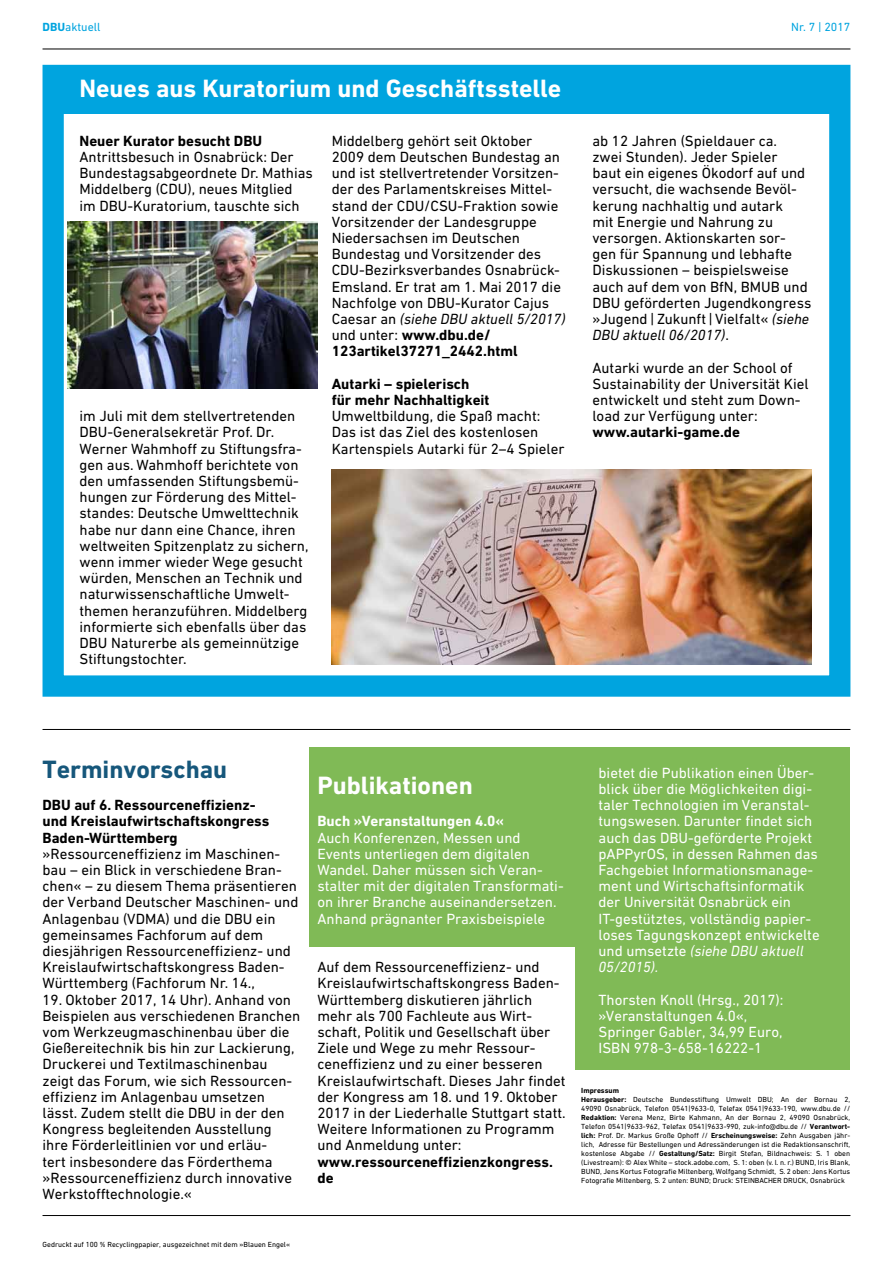
<style>
.page{position:relative;width:893px;height:1263px;background:#fff}
.page>*{position:absolute;margin:0;border:0;box-sizing:border-box;transform-origin:0 0}
.t1{font:700 25.5px "DIN Next W1 G";color:#fff}
.t2{font:700 25.5px "DIN Next W1 G";color:#16577b}
.t3{font:15px/16.2px "DIN Next W1 G";color:#000}
.t4{font:15px/16.2px "DIN Next W1 G";color:#fff}
.t5{font:700 15px/16.2px "DIN Next W1 G";color:#000}
.t6{font:700 15px "DIN Next W1 G";color:#fff}
.t7{font:12px "DIN Next W1 G";color:#00a4df}
.t8{font:7.5px/9px "DIN Next W1 G";color:#000}
.s1{font-weight:700}
.s2{font-style:italic}
</style>
<div class="page">
<hr style="left:43px;top:729px;width:807px;height:1px;background:#000">
<div style="left:51px;top:81px;width:786px;height:32px;background:#00a4df"></div>
<div style="left:575px;top:747px;width:275px;height:322px;background:#80ba56"></div>
<div style="left:309px;top:747px;width:272px;height:199px;background:#80ba56"></div>
<div style="left:43px;top:65px;width:807px;height:632px;border:21px solid #00a4df"></div>
<img style="left:68px;top:222px;width:249px;height:167px">
<img style="left:332px;top:470px;width:479px;height:194px">
<hr style="left:43px;top:49px;width:807px;height:1px;background:#000">
<hr style="left:43px;top:1215px;width:807px;height:1px;background:#000">
<p class="t7" style="left:43px;top:20px;width:60px"><span class="s1">DBU</span>aktuell</p>
<h1 class="t1" style="left:80px;top:74px;width:483px">Neues aus Kuratorium und Geschäftsstelle</h1>
<p class="t5" style="left:80px;top:133px;width:184px">Neuer Kurator besucht DBU</p>
<p class="t3" style="left:80px;top:149px;width:235px">Antrittsbesuch in Osnabrück: Der Bundestagsabgeordnete Dr. Mathias Middelberg (CDU), neues Mitglied<br>im DBU-Kuratorium, tauschte sich</p>
<p class="t3" style="left:80px;top:408px;width:230px">im Juli mit dem stellvertretenden<br>DBU-Generalsekretär Prof. Dr.<br>Werner Wahmhoff zu Stiftungsfra&shy;gen aus. Wahmhoff berichtete von den umfassenden Stiftungsbemü&shy;hungen zur Förderung des Mittel&shy;standes: Deutsche Umwelttechnik habe nur dann eine Chance, ihren weltweiten Spitzenplatz zu sichern, wenn immer wieder Wege gesucht würden, Menschen an Technik und naturwissenschaftliche Umwelt&shy;themen heranzuführen. Middelberg informierte sich ebenfalls über das<br>DBU Naturerbe als gemeinnützige<br>Stiftungstochter.</p>
<p class="t3" style="left:332px;top:132px;width:235px">Middelberg gehört seit Oktober<br>2009 dem Deutschen Bundestag an und ist stellvertretender Vorsitzen&shy;der des Parlamentskreises Mittel&shy;stand der CDU/CSU-Fraktion sowie<br>Vorsitzender der Landesgruppe<br>Niedersachsen im Deutschen<br>Bundestag und Vorsitzender des<br>CDU-Bezirksverbandes Osnabrück-<br>Emsland. Er trat am 1. Mai 2017 die<br>Nachfolge von DBU-Kurator Cajus<br>Caesar an <span class="s2">(siehe DBU aktuell 5/2017) </span>und unter: <span class="s1">www.dbu.de/<br>123artikel37271_2442.html</span></p>
<p class="t5" style="left:332px;top:376px;width:159px">Autarki – spielerisch für mehr Nachhaltigkeit</p>
<p class="t3" style="left:332px;top:408px;width:234px">Umweltbildung, die Spaß macht:<br>Das ist das Ziel des kostenlosen<br>Kartenspiels Autarki für 2–4 Spieler</p>
<p class="t7" style="left:791px;top:20px;width:61px">Nr. 7 | 2017</p>
<p class="t3" style="left:592px;top:132px;width:220px">ab 12 Jahren (Spieldauer ca.<br>zwei Stunden). Jeder Spieler<br>baut ein eigenes Ökodorf auf und versucht, die wachsende Bevöl&shy;kerung nachhaltig und autark<br>mit Energie und Nahrung zu versorgen. Aktionskarten sor&shy;gen für Spannung und lebhafte<br>Diskussionen – beispielsweise auch auf dem von BfN, BMUB und<br>DBU geförderten Jugendkongress »Jugend | Zukunft |Vielfalt« <span class="s2">(siehe<br>DBU aktuell 06/2017)</span>.</p>
<p class="t3" style="left:592px;top:359px;width:218px">Autarki wurde an der School of<br>Sustainability der Universität Kiel entwickelt und steht zum Down&shy;load zur Verfügung unter:</p>
<p class="t5" style="left:592px;top:424px;width:149px">www.autarki-game.de</p>
<h1 class="t2" style="left:43px;top:754px;width:186px">Terminvorschau</h1>
<p class="t5" style="left:43px;top:797px;width:228px">DBU auf 6. Ressourceneffizienz&shy;und Kreislaufwirtschaftskongress<br>Baden-Württemberg</p>
<p class="t3" style="left:43px;top:845px;width:257px">»Ressourceneffizienz im Maschinen&shy;bau – ein Blick in verschiedene Bran&shy;chen« – zu diesem Thema präsentieren der Verband Deutscher Maschinen- und Anlagenbau (VDMA) und die DBU ein gemeinsames Fachforum auf dem diesjährigen Ressourceneffizienz- und Kreislaufwirtschaftskongress Baden-Württemberg (Fachforum Nr. 14.,</p>
<p class="t3" style="left:43px;top:991px;width:259px">19. Oktober 2017, 14 Uhr). Anhand von Beispielen aus verschiedenen Branchen vom Werkzeugmaschinenbau über die Gießereitechnik bis hin zur Lackierung, Druckerei und Textilmaschinenbau zeigt das Forum, wie sich Ressourcen&shy;effizienz im Anlagenbau umsetzen lässt. Zudem stellt die DBU in der den Kongress begleitenden Ausstellung ihre Förderleitlinien vor und erläu-<br>tert insbesondere das Förderthema »Ressourceneffizienz durch innovative Werkstofftechnologie.«</p>
<p class="t8" style="left:43px;top:1240px;width:249px">Gedruckt auf 100 % Recyclingpapier, ausgezeichnet mit dem »Blauen Engel«</p>
<h1 class="t1" style="left:317px;top:770px;width:157px">Publikationen</h1>
<p class="t6" style="left:317px;top:812px;width:188px">Buch »Veranstaltungen 4.0«</p>
<p class="t4" style="left:317px;top:829px;width:248px">Auch Konferenzen, Messen und Events unterliegen dem digitalen Wandel. Daher müssen sich Veran&shy;stalter mit der digitalen Transformati&shy;on ihrer Branche auseinandersetzen.<br>Anhand prägnanter Praxisbeispiele</p>
<p class="t3" style="left:317px;top:959px;width:250px">Auf dem Ressourceneffizienz- und Kreislaufwirtschaftskongress Baden-Württemberg diskutieren jährlich mehr als 700 Fachleute aus Wirt&shy;schaft, Politik und Gesellschaft über Ziele und Wege zu mehr Ressour&shy;ceneffizienz und zu einer besseren Kreislaufwirtschaft. Dieses Jahr findet der Kongress am 18. und 19. Oktober 2017 in der Liederhalle Stuttgart statt.<br>Weitere Informationen zu Programm und Anmeldung unter:</p>
<p class="t5" style="left:317px;top:1153px;width:237px">www.ressourceneffizienzkongress. de</p>
<p class="t4" style="left:599px;top:764px;width:223px">bietet die Publikation einen Über&shy;blick über die Möglichkeiten digi&shy;taler Technologien im Veranstal&shy;tungswesen. Darunter findet sich auch das DBU-geförderte Projekt pAPPyrOS, in dessen Rahmen das<br>Fachgebiet Informationsmanage&shy;ment und Wirtschaftsinformatik der Universität Osnabrück ein<br>IT-gestütztes, vollständig papier&shy;loses Tagungskonzept entwickelte und umsetzte <span class="s2">(siehe DBU aktuell<br>05/2015).</span></p>
<p class="t4" style="left:599px;top:991px;width:186px">Thorsten Knoll (Hrsg., 2017): »Veranstaltungen 4.0«,<br>Springer Gabler, 34,99 Euro,<br>ISBN 978-3-658-16222-1</p>
<p class="t8" style="left:581px;top:1085px;width:270px"><span class="s1">Impressum<br>Herausgeber:</span> Deutsche Bundesstiftung Umwelt DBU; An der Bornau 2, 49090 Osnabrück, Telefon 0541|9633-0, Telefax 0541|9633-190, www.dbu.de // <span class="s1">Redaktion:</span> Verena Menz, Birte Kahmann, An der Bornau 2, 49090 Osnabrück, Telefon 0541|9633-962, Telefax 0541|9633-990, zuk-info@dbu.de // <span class="s1">Verantwort&shy;lich:</span> Prof. Dr. Markus Große Ophoff // <span class="s1">Erscheinungsweise:</span> Zehn Ausgaben jähr&shy;lich, Adresse für Bestellungen und Adressänderungen ist die Redaktionsanschrift, kostenlose Abgabe // <span class="s1">Gestaltung/Satz:</span> Birgit Stefan, Bildnachweis: S. 1 oben (Livestream): © Alex White – stock.adobe.com, S. 1: oben (v. l. n. r.) BUND, Iris Blank, BUND, Jens Kortus Fotografie Miltenberg, Wolfgang Schmidt, S. 2 oben: Jens Kortus Fotografie Miltenberg, S. 2 unten: BUND; Druck: STEINBACHER DRUCK, Osnabrück</p>
</div>
